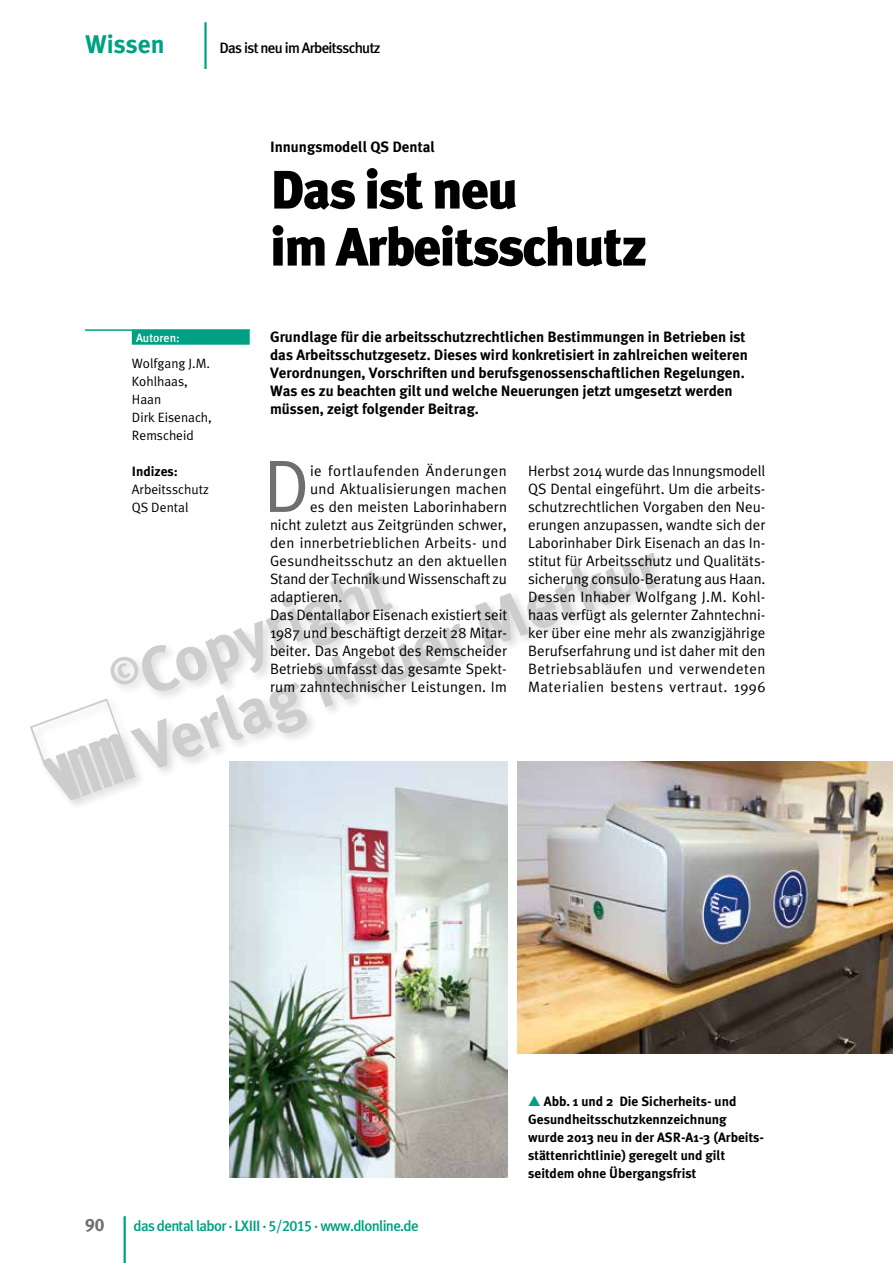
<style>
.page{position:relative;width:893px;height:1263px;background:#fff}
.page>*{position:absolute;margin:0;border:0;box-sizing:border-box;transform-origin:0 0}
.t1{font:74.25px "Meta Plus Normal";color:#6f6f6e}
.t2{font:64.95px "Helvetica Neue";color:#00a083;scale:.39 1}
.t3{font:700 63.45px/70.5px "Meta Plus";color:#000}
.t4{font:900 54px/57px "Meta Plus";letter-spacing:-.03em;color:#000}
.t5{font:700 25.5px "Meta Plus";color:#00a083}
.t6{font:18px "Meta Plus Bold Caps";color:#6f6f6e}
.t7{font:15px/18px "Meta Plus Normal";letter-spacing:.01em;color:#000;text-align:justify}
.t8{font:700 15px/18px "Meta Plus";color:#000}
.t9{font:500 15px "Meta Plus";letter-spacing:-.045em;color:#00a083}
.t10{font:15px "Meta Plus Normal";letter-spacing:-.01em;color:#000}
.t11{font:15px "Meta Plus Normal";letter-spacing:.03em;color:#000}
.t12{font:500 15px "Meta Plus";letter-spacing:-.045em;color:#000}
.t13{font:700 13.5px/18px "Meta Plus";color:#000}
.t14{font:13.5px/18px "Meta Plus Normal";color:#000}
.t15{font:500 12px "Meta Plus";letter-spacing:-.005em;color:#fff}
.s1{font-family:"Meta Plus Medium Caps";font-weight:400}
.s2{font-family:"All You Need";font-weight:400;font-size:15px;color:#00a083}
</style>
<div class="page">
<hr style="left:124px;top:1216px;width:2px;height:47px;background:#00a083">
<div style="left:107px;top:550px;width:561px;height:230px;background:#000;opacity:.75"></div>
<div style="left:27px;top:696px;width:121px;height:116px;background:#000;opacity:.75"></div>
<img style="left:30px;top:698px;width:106px;height:102px">
<hr style="left:85px;top:329px;width:165px;height:2px;background:#00a083">
<div style="left:132px;top:330px;width:118px;height:15px;background:#00a083"></div>
<img style="left:230px;top:762px;width:277px;height:416px">
<img style="left:518px;top:762px;width:375px;height:291px">
<h3 class="t5" style="left:85px;top:29px;width:81px">Wissen</h3>
<h2 class="t2" style="left:203px;top:-1px;width:16px">l</h2>
<p class="t12" style="left:219px;top:39px;width:163px">Das ist neu im Arbeitsschutz</p>
<p class="t8" style="left:270px;top:137px;width:167px">Innungsmodell QS Dental</p>
<h3 class="t4" style="left:270px;top:161px;width:379px">Das ist neu<br>im Arbeitsschutz</h3>
<p class="t8" style="left:270px;top:327px;width:479px">Grundlage für die arbeitsschutzrechtlichen Bestimmungen in Betrieben ist das Arbeitsschutzgesetz. Dieses wird konkretisiert in zahlreichen weiteren Verordnungen, Vorschriften und berufsgenossenschaftlichen Regelungen.<br>Was es zu beachten gilt und welche Neuerungen jetzt umgesetzt werden müssen, zeigt folgender Beitrag.</p>
<p class="t15" style="left:136px;top:331px;width:45px">Autoren:</p>
<p class="t14" style="left:132px;top:354px;width:82px">Wolfgang J.M.<br>Kohlhaas,<br>Haan<br>Dirk Eisenach,<br>Remscheid</p>
<p class="t13" style="left:132px;top:462px;width:48px">Indizes:</p>
<p class="t14" style="left:132px;top:480px;width:79px">Arbeitsschutz<br>QS Dental</p>
<h1 class="t1" style="left:263px;top:443px;width:48px">D</h1>
<p class="t11" style="left:310px;top:462px;width:198px">ie fortlaufenden Änderungen</p>
<p class="t7" style="left:528px;top:461px;width:239px">Herbst 2014 wurde das Innungsmodell QS Dental eingeführt. Um die arbeits&shy;schutzrechtlichen Vorgaben den Neu&shy;erungen anzupassen, wandte sich der Laborinhaber Dirk Eisenach an das In&shy;stitut für Arbeitsschutz und Qualitäts&shy;sicherung consulo-Beratung aus Haan.<br>Dessen Inhaber Wolfgang J.M. Kohl&shy;haas verfügt als gelernter Zahntechni&shy;ker über eine mehr als zwanzigjährige Berufserfahrung und ist daher mit den Betriebsabläufen und verwendeten Materialien bestens vertraut. 1996</p>
<p class="t7" style="left:310px;top:479px;width:198px">und Aktualisierungen machen</p>
<p class="t7" style="left:310px;top:497px;width:198px">es den meisten Laborinhabern</p>
<p class="t7" style="left:270px;top:515px;width:238px">nicht zuletzt aus Zeitgründen schwer,</p>
<p class="t7" style="left:270px;top:533px;width:238px">den innerbetrieblichen Arbeits- und</p>
<p class="t7" style="left:270px;top:551px;width:239px">Gesundheitsschutz an den aktuellen</p>
<p class="t10" style="left:270px;top:570px;width:238px">Stand der Technik und Wissenschaft zu</p>
<p class="t7" style="left:270px;top:587px;width:74px">adaptieren.</p>
<p class="t7" style="left:270px;top:605px;width:239px">Das Dentallabor Eisenach existiert seit</p>
<p class="t7" style="left:270px;top:623px;width:238px">1987 und beschäftigt derzeit 28 Mitar-</p>
<p class="t7" style="left:270px;top:641px;width:238px">beiter. Das Angebot des Remscheider</p>
<p class="t7" style="left:270px;top:659px;width:238px">Betriebs umfasst das gesamte Spekt-</p>
<p class="t7" style="left:270px;top:677px;width:238px">rum zahntechnischer Leistungen. Im</p>
<h3 class="t3" style="left:102px;top:652px;width:554px;rotate:-20deg"><sup>©</sup>Copyright<br>Verlag Neuer Merkur</h3>
<p class="t6" style="left:85px;top:1214px;width:21px">90</p>
<p class="t9" style="left:133px;top:1217px;width:287px">das dental labor · LXIII · <span class="s1">5/2015</span> · www.dlonline.de</p>
<p class="t13" style="left:528px;top:1092px;width:236px"><span class="s2">e</span> Abb. 1 und 2 Die Sicherheits- und Gesundheitsschutzkennzeichnung wurde 2013 neu in der ASR-A1-3 (Arbeits&shy;stättenrichtlinie) geregelt und gilt seitdem ohne Übergangsfrist</p>
</div>
